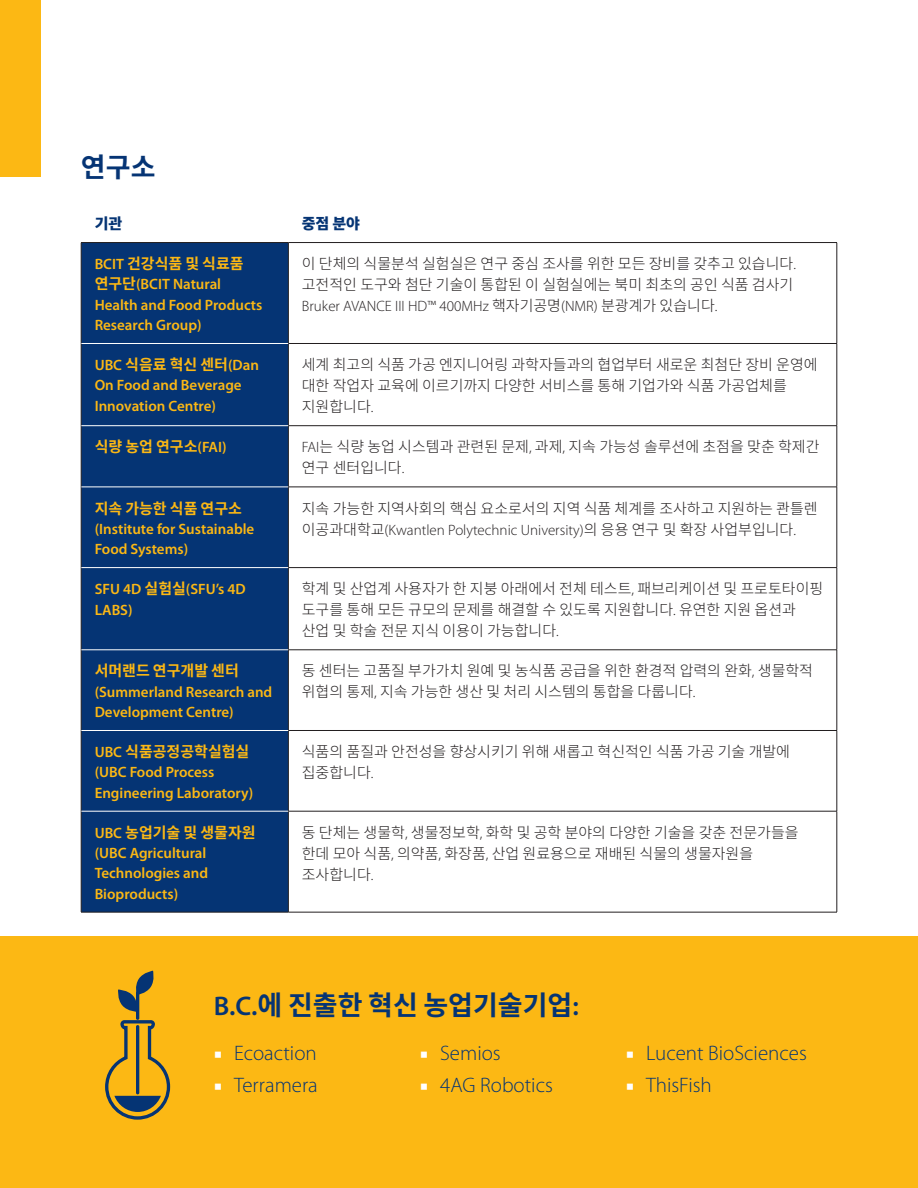
<style>
.page{position:relative;width:918px;height:1188px;background:#fff}
.page>*{position:absolute;margin:0;border:0;box-sizing:border-box;transform-origin:0 0}
.t1{font:700 27px "Noto Sans CJ Kkr";color:#053474}
.t2{font:300 21px "Myriad Pro";color:#053474}
.Body_Copy{font:300 15px/21px "Noto Sans CJ Kkr";color:#231f20}
.Body_Copy-2{font:600 15px/20.2px "Myriad Pro";color:#fcb814}
.Body_Copy-3{font:700 15px "Noto Sans CJ Kkr";color:#fcb814}
.Body_Copy-4{font:900 15px "Noto Sans CJ Kkr";color:#053474}
.s1{font-family:"Noto Sans CJ Kkr";font-weight:700}
.s2{font-family:"Myriad Pro"}
.s3{font-family:"Myriad Pro";font-weight:600}
.s4{font-family:"Minion Pro";font-weight:400;color:#fff}
</style>
<div class="page">
<div style="left:0;top:936px;width:918px;height:252px;background:#fcb814"></div>
<div style="left:0;top:0;width:40px;height:177px;background:#fcb814"></div>
<div style="left:82px;top:243px;width:206px;height:669px;background:#053474"></div>
<hr style="left:81px;top:242px;width:207px;height:1px;background:#231f20">
<hr style="left:81px;top:243px;width:1px;height:100px;background:#231f20">
<hr style="left:288px;top:242px;width:549px;height:1px;background:#231f20">
<hr style="left:288px;top:243px;width:1px;height:100px;background:#231f20">
<hr style="left:837px;top:243px;width:1px;height:100px;background:#231f20">
<hr style="left:81px;top:343px;width:1px;height:83px;background:#231f20">
<hr style="left:288px;top:343px;width:549px;height:1px;background:#231f20">
<hr style="left:288px;top:344px;width:1px;height:82px;background:#231f20">
<hr style="left:837px;top:344px;width:1px;height:82px;background:#231f20">
<hr style="left:81px;top:426px;width:1px;height:61px;background:#231f20">
<hr style="left:288px;top:425px;width:549px;height:1px;background:#231f20">
<hr style="left:288px;top:426px;width:1px;height:61px;background:#231f20">
<hr style="left:837px;top:426px;width:1px;height:61px;background:#231f20">
<hr style="left:81px;top:487px;width:1px;height:81px;background:#231f20">
<hr style="left:288px;top:487px;width:549px;height:1px;background:#231f20">
<hr style="left:288px;top:487px;width:1px;height:80px;background:#231f20">
<hr style="left:837px;top:487px;width:1px;height:80px;background:#231f20">
<hr style="left:81px;top:568px;width:1px;height:82px;background:#231f20">
<hr style="left:288px;top:567px;width:549px;height:1px;background:#231f20">
<hr style="left:288px;top:568px;width:1px;height:82px;background:#231f20">
<hr style="left:837px;top:568px;width:1px;height:82px;background:#231f20">
<hr style="left:81px;top:650px;width:1px;height:80px;background:#231f20">
<hr style="left:288px;top:650px;width:549px;height:1px;background:#231f20">
<hr style="left:288px;top:650px;width:1px;height:80px;background:#231f20">
<hr style="left:837px;top:650px;width:1px;height:80px;background:#231f20">
<hr style="left:81px;top:730px;width:1px;height:81px;background:#231f20">
<hr style="left:288px;top:730px;width:549px;height:1px;background:#231f20">
<hr style="left:288px;top:731px;width:1px;height:80px;background:#231f20">
<hr style="left:837px;top:731px;width:1px;height:80px;background:#231f20">
<hr style="left:81px;top:811px;width:1px;height:101px;background:#231f20">
<hr style="left:288px;top:811px;width:549px;height:1px;background:#231f20">
<hr style="left:288px;top:811px;width:1px;height:101px;background:#231f20">
<hr style="left:837px;top:811px;width:1px;height:101px;background:#231f20">
<hr style="left:81px;top:912px;width:207px;height:1px;background:#231f20">
<hr style="left:288px;top:912px;width:549px;height:1px;background:#231f20">
<hr style="left:81px;top:343px;width:207px;height:1px;background:#fff">
<hr style="left:81px;top:425px;width:207px;height:1px;background:#fff">
<hr style="left:81px;top:487px;width:207px;height:1px;background:#fff">
<hr style="left:81px;top:567px;width:207px;height:1px;background:#fff">
<hr style="left:81px;top:650px;width:207px;height:1px;background:#fff">
<hr style="left:81px;top:730px;width:207px;height:1px;background:#fff">
<hr style="left:81px;top:811px;width:207px;height:1px;background:#fff">
<div style="left:136px;top:991px;width:3px;height:29px;border:2px solid #053474"></div>
<svg style="left:105px;top:1019px;width:66px;height:101px"></svg>
<svg style="left:118px;top:971px;width:36px;height:41px"></svg>
<p class="t1" style="left:81px;top:152px;width:76px">연구소</p>
<p class="Body_Copy-4" style="left:95px;top:215px;width:29px">기관</p>
<p class="Body_Copy-4" style="left:302px;top:215px;width:60px">중점 분야</p>
<p class="Body_Copy-2" style="left:95px;top:254px;width:169px">BCIT <span class="s1">건강식품 및 식료품 연구단</span>(BCIT Natural<br>Health and Food Products<br>Research Group)</p>
<p class="Body_Copy" style="left:302px;top:254px;width:496px">이 단체의 식물분석 실험실은 연구 중심 조사를 위한 모든 장비를 갖추고 있습니다<span class="s2">. </span>고전적인 도구와 첨단 기술이 통합된 이 실험실에는 북미 최초의 공인 식품 검사기<br><span class="s2">Bruker AVANCE III HD™ 400MHz</span> 핵자기공명<span class="s2">(NMR)</span> 분광계가 있습니다<span class="s2">.</span></p>
<p class="Body_Copy-2" style="left:95px;top:355px;width:166px">UBC <span class="s1">식음료 혁신 센터</span>(Dan<br>On Food and Beverage<br>Innovation Centre)</p>
<p class="Body_Copy" style="left:302px;top:355px;width:517px">세계 최고의 식품 가공 엔지니어링 과학자들과의 협업부터 새로운 최첨단 장비 운영에 대한 작업자 교육에 이르기까지 다양한 서비스를 통해 기업가와 식품 가공업체를 지원합니다<span class="s2">.</span></p>
<p class="Body_Copy-3" style="left:95px;top:438px;width:133px">식량 농업 연구소<span class="s3">(FAI)</span></p>
<p class="Body_Copy" style="left:302px;top:437px;width:519px"><span class="s2">FAI</span>는 식량 농업 시스템과 관련된 문제<span class="s2">,</span> 과제<span class="s2">,</span> 지속 가능성 솔루션에 초점을 맞춘 학제간 연구 센터입니다<span class="s2">.</span></p>
<p class="Body_Copy-2" style="left:95px;top:499px;width:161px"><span class="s1">지속 가능한 식품 연구소 </span>(Institute for Sustainable<br>Food Systems)</p>
<p class="Body_Copy" style="left:302px;top:498px;width:517px">지속 가능한 지역사회의 핵심 요소로서의 지역 식품 체계를 조사하고 지원하는 콴틀렌 이공과대학교<span class="s2">(Kwantlen Polytechnic University)</span>의 응용 연구 및 확장 사업부입니다<span class="s2">.</span></p>
<p class="Body_Copy-2" style="left:95px;top:579px;width:153px">SFU 4D <span class="s1">실험실</span>(SFU’s 4D<br>LABS)</p>
<p class="Body_Copy" style="left:302px;top:579px;width:523px">학계 및 산업계 사용자가 한 지붕 아래에서 전체 테스트<span class="s2">,</span> 패브리케이션 및 프로토타이핑 도구를 통해 모든 규모의 문제를 해결할 수 있도록 지원합니다<span class="s2">.</span> 유연한 지원 옵션과 산업 및 학술 전문 지식 이용이 가능합니다<span class="s2">.</span></p>
<p class="Body_Copy-2" style="left:95px;top:662px;width:179px"><span class="s1">서머랜드 연구개발 센터 </span>(Summerland Research and<br>Development Centre)</p>
<p class="Body_Copy" style="left:302px;top:661px;width:513px">동 센터는 고품질 부가가치 원예 및 농식품 공급을 위한 환경적 압력의 완화<span class="s2">,</span> 생물학적 위협의 통제<span class="s2">,</span> 지속 가능한 생산 및 처리 시스템의 통합을 다룹니다<span class="s2">.</span></p>
<p class="Body_Copy-2" style="left:95px;top:742px;width:160px">UBC <span class="s1">식품공정공학실험실 </span>(UBC Food Process<br>Engineering Laboratory)</p>
<p class="Body_Copy" style="left:302px;top:742px;width:490px">식품의 품질과 안전성을 향상시키기 위해 새롭고 혁신적인 식품 가공 기술 개발에 집중합니다<span class="s2">.</span></p>
<p class="Body_Copy-2" style="left:95px;top:823px;width:162px">UBC <span class="s1">농업기술 및 생물자원 </span>(UBC Agricultural<br>Technologies and<br>Bioproducts)</p>
<p class="Body_Copy" style="left:302px;top:822px;width:498px">동 단체는 생물학<span class="s2">,</span> 생물정보학<span class="s2">,</span> 화학 및 공학 분야의 다양한 기술을 갖춘 전문가들을 한데 모아 식품<span class="s2">,</span> 의약품<span class="s2">,</span> 화장품<span class="s2">,</span> 산업 원료용으로 재배된 식물의 생물자원을 조사합니다<span class="s2">.</span></p>
<p class="t1" style="left:214px;top:990px;width:367px"><span class="s3">B.C.</span>에 진출한 혁신 농업기술기업<span class="s3">:</span></p>
<p class="t2" style="left:214px;top:1041px;width:104px"><span class="s4">■</span> Ecoaction</p>
<p class="t2" style="left:214px;top:1073px;width:105px"><span class="s4">■</span> Terramera</p>
<p class="t2" style="left:420px;top:1041px;width:82px"><span class="s4">■</span> Semios</p>
<p class="t2" style="left:420px;top:1073px;width:135px"><span class="s4">■</span> 4AG Robotics</p>
<p class="t2" style="left:626px;top:1041px;width:182px"><span class="s4">■</span> Lucent BioSciences</p>
<p class="t2" style="left:626px;top:1073px;width:87px"><span class="s4">■</span> ThisFish</p>
</div>
